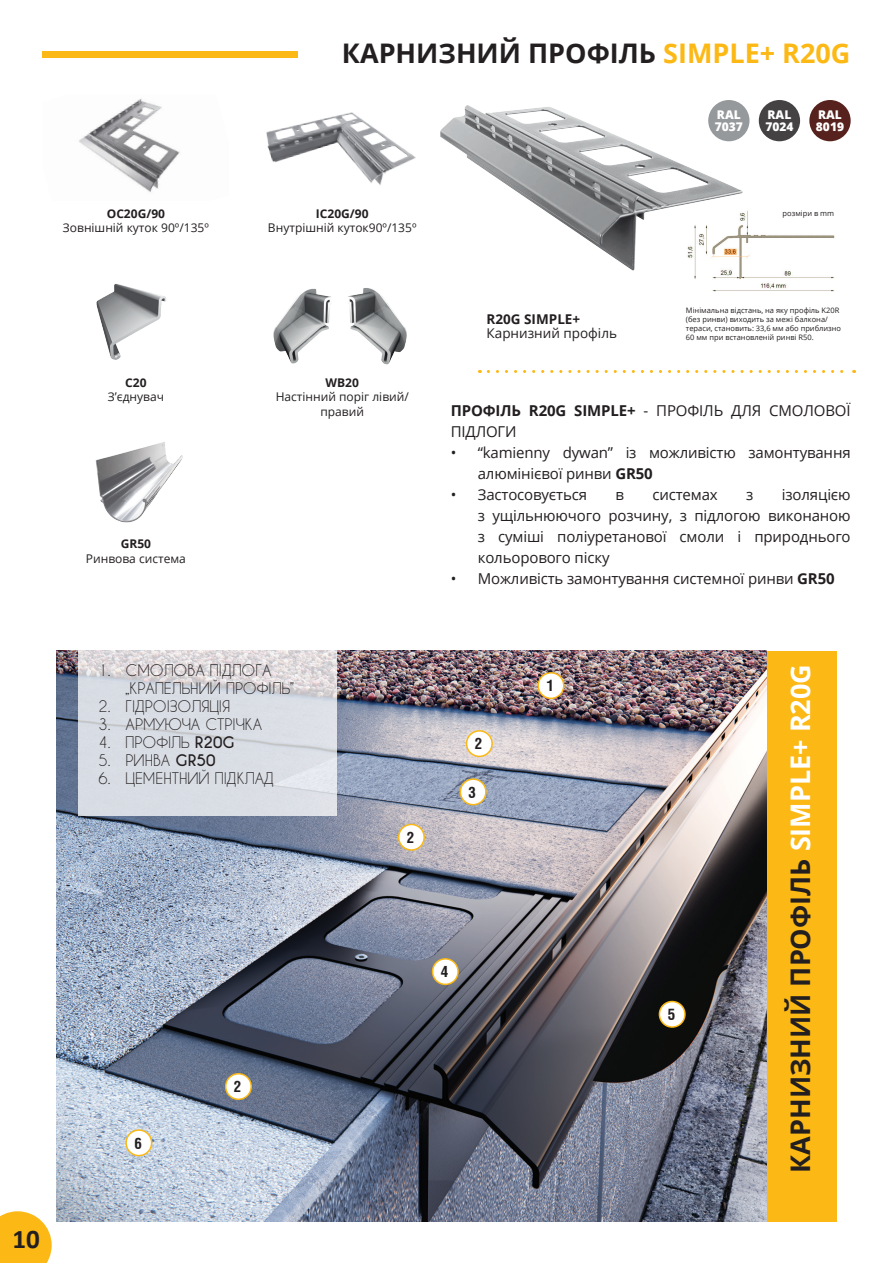
<style>
.page{position:relative;width:893px;height:1263px;background:#fff}
.page>*{position:absolute;margin:0;border:0;box-sizing:border-box;transform-origin:0 0}
.t1{font:700 27px "Open Sans";color:#231f20}
.t2{font:700 27px "Calibri";color:#231f20}
.t3{font:15px/21px "Open Sans";letter-spacing:-.01em;color:#231f20}
.t4{font:15px/18px "Caviar Dreams";color:#231f20}
.t5{font:700 condensed 15px "PL Switzerland";color:#231f20}
.t6{font:13.5px "Open Sans";color:#231f20}
.t7{font:700 13.5px "Open Sans";color:#231f20}
.t8{font:12px/14.4px "Open Sans";color:#231f20;text-align:center}
.t9{font:800 12px/12px "Open Sans";color:#fff}
.t10{font:7.5px/9px "Open Sans";color:#231f20}
.s1{color:#fcb814}
.s2{font-weight:700}
.s3{color:#fff}
</style>
<div class="page">
<img style="left:712px;top:235px;width:123px;height:57px">
<img style="left:440px;top:100px;width:313px;height:189px">
<svg style="left:488px;top:370px;width:367px;height:3px"></svg>
<img style="left:79px;top:98px;width:101px;height:94px">
<img style="left:96px;top:283px;width:71px;height:77px">
<img style="left:95px;top:442px;width:88px;height:81px">
<img style="left:266px;top:112px;width:150px;height:73px">
<img style="left:273px;top:288px;width:134px;height:77px">
<div style="left:708px;top:100px;width:41px;height:41px;background:#96999c;border-radius:50%"></div>
<div style="left:759px;top:100px;width:41px;height:41px;background:#444243;border-radius:50%"></div>
<div style="left:809px;top:100px;width:42px;height:41px;background:#57221d;border-radius:50%"></div>
<svg style="left:0;top:1211px;width:52px;height:52px"></svg>
<div style="left:43px;top:52px;width:255px;height:6px;background:#fcb814"></div>
<div style="left:754px;top:651px;width:83px;height:570px;background:#fcb814"></div>
<img style="left:56px;top:651px;width:710px;height:570px">
<svg style="left:78px;top:650px;width:259px;height:165px;fill:#d9dde4"></svg>
<div style="left:538px;top:673px;width:26px;height:25px;background:#fff;border-radius:50%"></div>
<div style="left:537px;top:672px;width:27px;height:27px;border:2px solid #fcb814;border-radius:50%"></div>
<div style="left:467px;top:731px;width:25px;height:25px;background:#fff;border-radius:50%"></div>
<div style="left:466px;top:730px;width:27px;height:27px;border:2px solid #fcb814;border-radius:50%"></div>
<div style="left:399px;top:824px;width:25px;height:26px;background:#fff;border-radius:50%"></div>
<div style="left:398px;top:824px;width:27px;height:27px;border:2px solid #fcb814;border-radius:50%"></div>
<div style="left:226px;top:1074px;width:25px;height:25px;background:#fff;border-radius:50%"></div>
<div style="left:225px;top:1073px;width:27px;height:27px;border:2px solid #fcb814;border-radius:50%"></div>
<div style="left:460px;top:779px;width:26px;height:26px;background:#fff;border-radius:50%"></div>
<div style="left:460px;top:778px;width:27px;height:27px;border:2px solid #fcb814;border-radius:50%"></div>
<div style="left:433px;top:959px;width:25px;height:25px;background:#fff;border-radius:50%"></div>
<div style="left:432px;top:958px;width:27px;height:27px;border:2px solid #fcb814;border-radius:50%"></div>
<div style="left:659px;top:1001px;width:26px;height:26px;background:#fff;border-radius:50%"></div>
<div style="left:659px;top:1001px;width:27px;height:27px;border:2px solid #fcb814;border-radius:50%"></div>
<div style="left:126px;top:1130px;width:26px;height:25px;background:#fff;border-radius:50%"></div>
<div style="left:125px;top:1129px;width:27px;height:27px;border:2px solid #fcb814;border-radius:50%"></div>
<p class="t1" style="left:342px;top:34px;width:510px">КАРНИЗНИЙ ПРОФІЛЬ <span class="s1">SIMPLE+ R20G</span></p>
<p class="t9" style="left:715px;top:108px;width:30px">RAL<br>7037</p>
<p class="t9" style="left:765px;top:108px;width:30px">RAL<br>7024</p>
<p class="t9" style="left:816px;top:108px;width:30px">RAL<br>8019</p>
<p class="t8" style="left:63px;top:206px;width:147px"><span class="s2">OC20G/90<br></span>Зовнішній куток 90º/135º</p>
<p class="t8" style="left:268px;top:206px;width:150px"><span class="s2">IC20G/90<br></span>Внутрішній куток90º/135º</p>
<p class="t8" style="left:108px;top:375px;width:58px"><span class="s2">C20<br></span>З’єднувач</p>
<p class="t8" style="left:276px;top:375px;width:135px"><span class="s2">WB20<br></span>Настінний поріг лівий/ правий</p>
<p class="t8" style="left:86px;top:536px;width:101px"><span class="s2">GR50<br></span>Ринвова система</p>
<p class="t7" style="left:487px;top:309px;width:95px">R20G SIMPLE+</p>
<p class="t6" style="left:487px;top:324px;width:132px">Карнизний профіль</p>
<p class="t10" style="left:783px;top:209px;width:53px">розміри в mm</p>
<p class="t10" style="left:686px;top:305px;width:157px">Мінімальна відстань, на яку профіль K20R (без ринви) виходить за межі балкона/ тераси, становить: 33,6 мм або приблизно 60 мм при встановленій ринві R50.</p>
<p class="t3" style="left:451px;top:400px;width:401px"><span class="s2">ПРОФІЛЬ R20G SIMPLE+</span> - ПРОФІЛЬ ДЛЯ СМОЛОВОЇ<br>ПІДЛОГИ</p>
<p class="t3" style="left:478px;top:442px;width:374px;text-indent:-27px">• “kamienny dywan” із можливістю замонтування алюмінієвої ринви <span class="s2">GR50</span></p>
<p class="t3" style="left:451px;top:484px;width:138px">• Застосовується</p>
<p class="t3" style="left:615px;top:484px;width:10px">в</p>
<p class="t3" style="left:652px;top:484px;width:67px">системах</p>
<p class="t3" style="left:746px;top:484px;width:9px">з</p>
<p class="t3" style="left:478px;top:484px;width:374px;text-align:justify;text-indent:304px">ізоляцією з ущільнюючого розчину, з підлогою виконаною з суміші поліуретанової смоли і природнього кольорового піску</p>
<p class="t3" style="left:451px;top:568px;width:385px">• Можливість замонтування системної ринви <span class="s2">GR50</span></p>
<p class="t4" style="left:126px;top:661px;width:170px;text-indent:-27px">1. СМОЛОВА ПІДЛОГА „КРАПЕЛЬНИЙ ПРОФІЛЬ”</p>
<p class="t4" style="left:99px;top:697px;width:133px">2. ГІДРОІЗОЛЯЦІЯ</p>
<p class="t4" style="left:99px;top:715px;width:165px">3. АРМУЮЧА СТРІЧКА</p>
<p class="t4" style="left:99px;top:733px;width:138px">4. ПРОФІЛЬ <span class="s2">R20G</span></p>
<p class="t4" style="left:99px;top:751px;width:118px">5. РИНВА <span class="s2">GR50</span></p>
<p class="t4" style="left:99px;top:769px;width:177px">6. ЦЕМЕНТНИЙ ПІДКЛАД</p>
<p class="t2" style="left:13px;top:1213px;width:29px">10</p>
<p class="t2" style="left:13px;top:1220px;width:29px">10</p>
<p class="t5" style="left:134px;top:1134px;width:9px">6</p>
<p class="t5" style="left:234px;top:1078px;width:9px">2</p>
<p class="t5" style="left:407px;top:828px;width:9px">2</p>
<p class="t5" style="left:475px;top:735px;width:9px">2</p>
<p class="t5" style="left:469px;top:783px;width:9px">3</p>
<p class="t5" style="left:441px;top:963px;width:9px">4</p>
<p class="t5" style="left:546px;top:677px;width:9px">1</p>
<p class="t5" style="left:668px;top:1005px;width:9px">5</p>
<p class="t1" style="left:781px;top:1173px;width:510px;rotate:-90deg">КАРНИЗНИЙ ПРОФІЛЬ <span class="s3">SIMPLE+ R20G</span></p>
</div>
